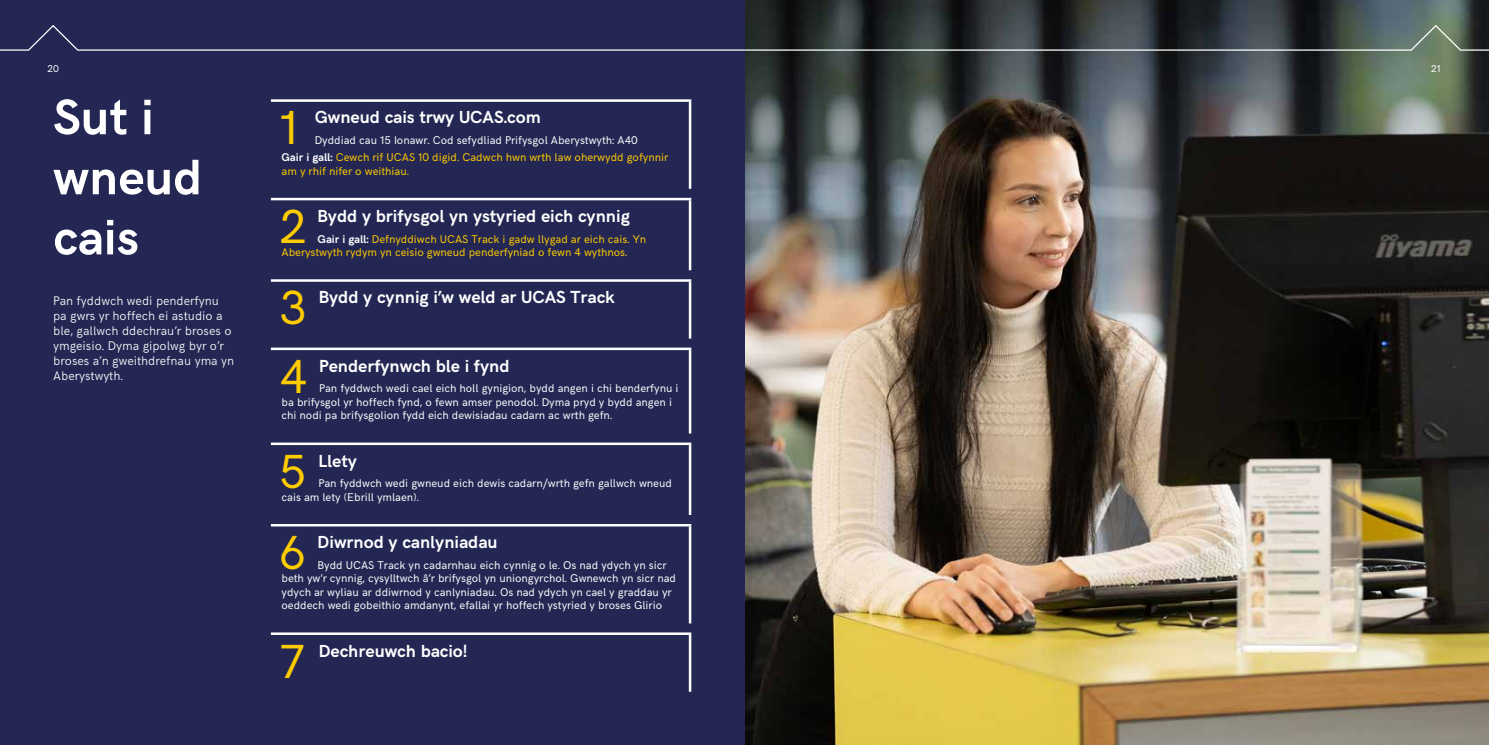
<style>
.page{position:relative;width:1489px;height:745px;background:#fff}
.page>*{position:absolute;margin:0;border:0;box-sizing:border-box;transform-origin:0 0}
.t1{font:700 50px/60px "HK Grotesk";color:#fff}
.t2{font:47.88px "HK Grotesk";color:#fc0}
.t3{font:700 17.5px "HK Grotesk";color:#fff}
.t4{font:300 12.5px/15px "HK Grotesk";color:#fff}
.t5{font:11.25px/13.5px "HK Grotesk";color:#fff}
.t6{font:11.25px/13.5px "HK Grotesk";color:#fc0}
.t7{font:10px "HK Grotesk";color:#fff}
.s1{font-weight:700}
.s2{color:#fc0}
.s3{font-weight:700;color:#fff}
</style>
<div class="page">
<img style="left:744px;top:0;width:744px;height:744px">
<div style="left:0;top:0;width:744px;height:744px;background:#242753"></div>
<hr style="left:271px;top:99px;width:420px;height:3px;background:#fff">
<hr style="left:688px;top:102px;width:3px;height:87px;background:#fff">
<hr style="left:271px;top:198px;width:420px;height:2px;background:#fff">
<hr style="left:688px;top:200px;width:3px;height:70px;background:#fff">
<hr style="left:271px;top:279px;width:420px;height:2px;background:#fff">
<hr style="left:688px;top:281px;width:3px;height:57px;background:#fff">
<hr style="left:271px;top:347px;width:420px;height:3px;background:#fff">
<hr style="left:688px;top:350px;width:3px;height:83px;background:#fff">
<hr style="left:271px;top:442px;width:420px;height:3px;background:#fff">
<hr style="left:688px;top:445px;width:3px;height:69px;background:#fff">
<hr style="left:271px;top:523px;width:420px;height:3px;background:#fff">
<hr style="left:688px;top:526px;width:3px;height:97px;background:#fff">
<hr style="left:271px;top:632px;width:420px;height:2px;background:#fff">
<hr style="left:688px;top:634px;width:3px;height:57px;background:#fff">
<svg style="left:0;top:24px;width:1488px;height:28px"></svg>
<p class="t7" style="left:47px;top:61px;width:13px">20</p>
<p class="t7" style="left:1430px;top:61px;width:11px">21</p>
<h1 class="t1" style="left:53px;top:83px;width:150px">Sut i wneud cais</h1>
<p class="t4" style="left:53px;top:292px;width:182px">Pan fyddwch wedi penderfynu pa gwrs yr hoffech ei astudio a ble, gallwch ddechrau’r broses o ymgeisio. Dyma gipolwg byr o’r broses a’n gweithdrefnau yma yn<br>Aberystwyth.</p>
<h2 class="t2" style="left:280px;top:92px;width:20px">1</h2>
<h3 class="t3" style="left:315px;top:104px;width:227px">Gwneud cais trwy UCAS.com</h3>
<p class="t5" style="left:281px;top:131px;width:388px;line-height:17px;text-align:center">Dyddiad cau 15 Ionawr. Cod sefydliad Prifysgol Aberystwyth: A40<br><span class="s1">Gair i gall:</span> <span class="s2">Cewch rif UCAS 10 digid. Cadwch hwn wrth law oherwydd gofynnir</span></p>
<p class="t6" style="left:281px;top:163px;width:129px">am y rhif nifer o weithiau.</p>
<h2 class="t2" style="left:280px;top:190px;width:28px">2</h2>
<h3 class="t3" style="left:317px;top:203px;width:314px">Bydd y brifysgol yn ystyried eich cynnig</h3>
<p class="t6" style="left:281px;top:231px;width:366px;text-indent:36px"><span class="s3">Gair i gall:</span> Defnyddiwch UCAS Track i gadw llygad ar eich cais. Yn<br>Aberystwyth rydym yn ceisio gwneud penderfyniad o fewn 4 wythnos.</p>
<h2 class="t2" style="left:280px;top:271px;width:28px">3</h2>
<h3 class="t3" style="left:319px;top:284px;width:297px">Bydd y cynnig i’w weld ar UCAS Track</h3>
<h2 class="t2" style="left:280px;top:340px;width:29px">4</h2>
<h3 class="t3" style="left:319px;top:352px;width:192px">Penderfynwch ble i fynd</h3>
<p class="t5" style="left:281px;top:380px;width:398px;text-indent:38px">Pan fyddwch wedi cael eich holl gynigion, bydd angen i chi benderfynu i ba brifysgol yr hoffech fynd, o fewn amser penodol. Dyma pryd y bydd angen i chi nodi pa brifysgolion fydd eich dewisiadau cadarn ac wrth gefn.</p>
<h2 class="t2" style="left:279px;top:435px;width:28px">5</h2>
<h3 class="t3" style="left:318px;top:447px;width:40px">Llety</h3>
<p class="t5" style="left:281px;top:475px;width:392px;text-indent:37px">Pan fyddwch wedi gwneud eich dewis cadarn/wrth gefn gallwch wneud cais am lety (Ebrill ymlaen).</p>
<h2 class="t2" style="left:278px;top:516px;width:29px">6</h2>
<h3 class="t3" style="left:317px;top:528px;width:181px">Diwrnod y canlyniadau</h3>
<p class="t5" style="left:281px;top:557px;width:396px;text-indent:36px">Bydd UCAS Track yn cadarnhau eich cynnig o le. Os nad ydych yn sicr beth yw’r cynnig, cysylltwch â’r brifysgol yn uniongyrchol. Gwnewch yn sicr nad ydych ar wyliau ar ddiwrnod y canlyniadau. Os nad ydych yn cael y graddau yr oeddech wedi gobeithio amdanynt, efallai yr hoffech ystyried y broses Glirio</p>
<h2 class="t2" style="left:280px;top:624px;width:25px">7</h2>
<h3 class="t3" style="left:319px;top:637px;width:150px">Dechreuwch bacio!</h3>
</div>
